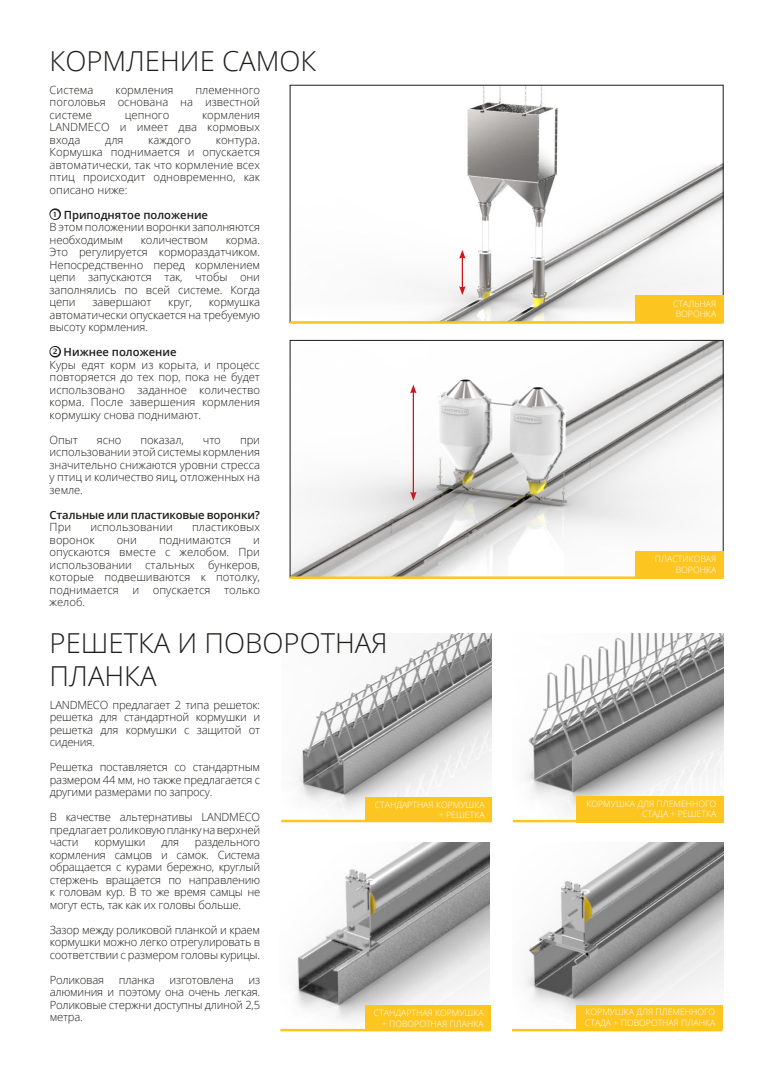
<style>
.page{position:relative;width:773px;height:1081px;background:#fff}
.page>*{position:absolute;margin:0;border:0;box-sizing:border-box;transform-origin:0 0}
.t1{font:300 27.5px/33px "Open Sans";color:#1d1d1b}
.t2{font:300 11.25px/12.5px "Open Sans";letter-spacing:-.01em;color:#1d1d1b;text-align:justify}
.t3{font:600 11.25px "Open Sans";color:#1d1d1b}
.t4{font:300 8.75px/10.5px "Open Sans";color:#fff;text-align:right}
</style>
<div class="page">
<img style="left:513px;top:633px;width:210px;height:187px">
<img style="left:281px;top:633px;width:210px;height:187px">
<img style="left:419px;top:87px;width:302px;height:233px">
<img style="left:292px;top:342px;width:429px;height:234px">
<hr style="left:290px;top:321px;width:433px;height:3px;background:#fdc520">
<hr style="left:290px;top:576px;width:433px;height:3px;background:#fdc520">
<hr style="left:461px;top:257px;width:2px;height:31px;background:#cd171a">
<svg style="left:459px;top:250px;width:6px;height:9px"></svg>
<svg style="left:459px;top:286px;width:6px;height:9px"></svg>
<hr style="left:412px;top:391px;width:2px;height:103px;background:#cd171a">
<svg style="left:410px;top:384px;width:6px;height:9px"></svg>
<svg style="left:410px;top:492px;width:6px;height:8px"></svg>
<img style="left:280px;top:842px;width:209px;height:187px">
<hr style="left:513px;top:820px;width:210px;height:2px;background:#fdc520">
<hr style="left:280px;top:1029px;width:210px;height:2px;background:#fdc520">
<img style="left:513px;top:842px;width:210px;height:189px">
<hr style="left:512px;top:1029px;width:210px;height:2px;background:#fdc520">
<hr style="left:281px;top:820px;width:210px;height:2px;background:#fdc520">
<div style="left:634px;top:551px;width:89px;height:27px;background:#fdc520"></div>
<div style="left:634px;top:295px;width:89px;height:27px;background:#fdc520"></div>
<div style="left:576px;top:796px;width:147px;height:26px;background:#fdc520"></div>
<div style="left:365px;top:797px;width:126px;height:25px;background:#fdc520"></div>
<div style="left:365px;top:1005px;width:125px;height:26px;background:#fdc520"></div>
<div style="left:576px;top:1005px;width:146px;height:24px;background:#fdc520"></div>
<h1 class="t1" style="left:50px;top:43px;width:268px">КОРМЛЕНИЕ САМОК</h1>
<p class="t2" style="left:50px;top:83px;width:45px">Система</p>
<p class="t2" style="left:115px;top:83px;width:59px">кормления</p>
<p class="t2" style="left:50px;top:83px;width:212px;text-indent:146px">племенного поголовья основана на известной системе</p>
<p class="t2" style="left:50px;top:108px;width:212px;text-indent:152px">кормления LANDMECO и имеет два кормовых входа</p>
<p class="t2" style="left:125px;top:108px;width:46px">цепного</p>
<p class="t2" style="left:50px;top:133px;width:212px;text-indent:166px">контура.<br>Кормушка поднимается и опускается автоматически, так что кормление всех птиц происходит одновременно, как описано ниже:</p>
<p class="t3" style="left:64px;top:207px;width:146px">Приподнятое положение</p>
<p class="t2" style="left:50px;top:221px;width:212px">В этом положении воронки заполняются необходимым</p>
<p class="t2" style="left:105px;top:133px;width:20px">для</p>
<p class="t2" style="left:148px;top:133px;width:44px">каждого</p>
<p class="t2" style="left:50px;top:233px;width:212px;text-indent:176px">корма.<br>Это регулируется кормораздатчиком.<br>Непосредственно перед кормлением цепи запускаются так, чтобы они заполнялись по всей системе. Когда цепи</p>
<p class="t2" style="left:141px;top:233px;width:69px">количеством</p>
<p class="t2" style="left:50px;top:296px;width:212px;text-indent:159px">кормушка автоматически опускается на требуемую высоту кормления.</p>
<p class="t3" style="left:64px;top:344px;width:114px">Нижнее положение</p>
<p class="t2" style="left:50px;top:358px;width:212px">Куры едят корм из корыта, и процесс повторяется до тех пор, пока не будет использовано заданное количество корма. После завершения кормления кормушку снова поднимают.</p>
<p class="t2" style="left:50px;top:433px;width:30px">Опыт</p>
<p class="t2" style="left:97px;top:433px;width:26px">ясно</p>
<p class="t2" style="left:140px;top:433px;width:45px">показал,</p>
<p class="t2" style="left:203px;top:433px;width:19px">что</p>
<p class="t2" style="left:92px;top:296px;width:60px">завершают</p>
<p class="t2" style="left:168px;top:296px;width:25px">круг,</p>
<p class="t2" style="left:50px;top:433px;width:212px;text-indent:190px">при использовании этой системы кормления значительно снижаются уровни стресса у птиц и количество яиц, отложенных на земле.</p>
<p class="t3" style="left:50px;top:507px;width:212px">Стальные или пластиковые воронки?</p>
<p class="t2" style="left:50px;top:520px;width:23px">При</p>
<p class="t2" style="left:90px;top:520px;width:84px">использовании</p>
<p class="t2" style="left:192px;top:520px;width:69px">пластиковых</p>
<p class="t2" style="left:50px;top:533px;width:46px">воронок</p>
<p class="t2" style="left:117px;top:533px;width:22px">они</p>
<p class="t2" style="left:159px;top:533px;width:73px">поднимаются</p>
<p class="t2" style="left:50px;top:533px;width:212px;text-indent:203px">и опускаются вместе с желобом. При использовании стальных бункеров, которые подвешиваются к потолку, поднимается и опускается только желоб.</p>
<h1 class="t1" style="left:50px;top:626px;width:339px">РЕШЕТКА И ПОВОРОТНАЯ<br>ПЛАНКА</h1>
<p class="t4" style="left:673px;top:298px;width:45px;text-align:left">СТАЛЬНАЯ<br>ВОРОНКА</p>
<p class="t4" style="left:654px;top:553px;width:63px">ПЛАСТИКОВАЯ<br>ВОРОНКА</p>
<p class="t2" style="left:50px;top:698px;width:212px">LANDMECO предлагает 2 типа решеток: решетка для стандартной кормушки и решетка для кормушки с защитой от сидения.</p>
<p class="t2" style="left:50px;top:760px;width:212px">Решетка поставляется со стандартным размером 44 мм, но также предлагается с другими размерами по запросу.</p>
<p class="t2" style="left:50px;top:810px;width:212px">В качестве альтернативы LANDMECO предлагает роликовую планку на верхней части</p>
<p class="t2" style="left:50px;top:835px;width:212px;text-indent:145px">раздельного кормления самцов и самок. Система обращается с курами бережно, круглый стержень вращается по направлению к головам кур. В то же время самцы не могут есть, так как их головы больше.</p>
<p class="t2" style="left:50px;top:923px;width:212px">Зазор между роликовой планкой и краем кормушки можно легко отрегулировать в соответствии с размером головы курицы.</p>
<p class="t2" style="left:50px;top:973px;width:56px">Роликовая</p>
<p class="t2" style="left:119px;top:973px;width:37px">планка</p>
<p class="t2" style="left:169px;top:973px;width:66px">изготовлена</p>
<p class="t2" style="left:94px;top:835px;width:53px">кормушки</p>
<p class="t2" style="left:161px;top:835px;width:19px">для</p>
<p class="t2" style="left:50px;top:973px;width:212px;text-indent:199px">из алюминия и поэтому она очень легкая.<br>Роликовые стержни доступны длиной 2,5 метра.</p>
<p class="t4" style="left:375px;top:799px;width:111px">СТАНДАРТНАЯ КОРМУШКА + РЕШЕТКА</p>
<p class="t4" style="left:586px;top:798px;width:131px">КОРМУШКА ДЛЯ ПЛЕМЕННОГО<br>СТАДА + РЕШЕТКА</p>
<p class="t4" style="left:374px;top:1007px;width:111px">СТАНДАРТНАЯ КОРМУШКА + ПОВОРОТНАЯ ПЛАНКА</p>
<p class="t4" style="left:585px;top:1007px;width:132px;text-align:left">КОРМУШКА ДЛЯ ПЛЕМЕННОГО<br>СТАДА + ПОВОРОТНАЯ ПЛАНКА</p>
</div>
